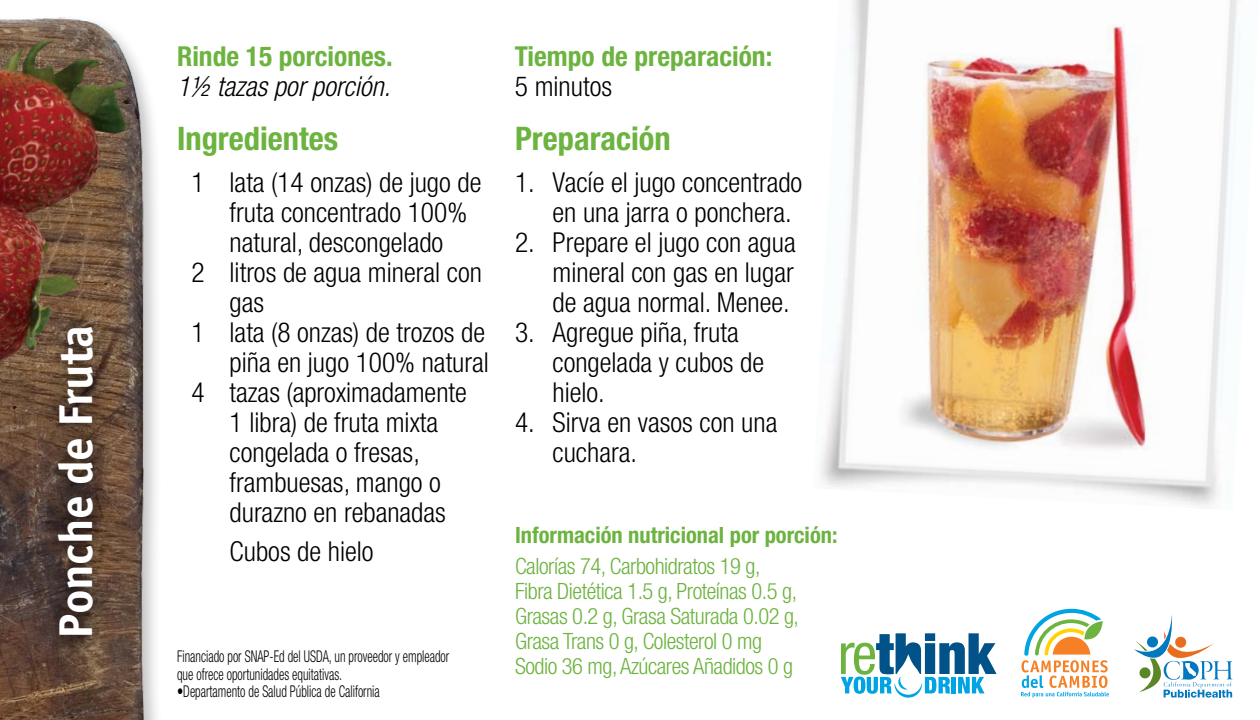
<style>
.page{position:relative;width:1260px;height:720px;background:#fff}
.page>*{position:absolute;margin:0;border:0;box-sizing:border-box;transform-origin:0 0}
.t1{font:47.5px "Officina Sans Bold A";letter-spacing:-.01em;color:#fff}
.t2{font:700 condensed 32.5px "Helvetica Neue LT Std";color:#6cb33f}
.t3{font:300 condensed 27.5px/30px "Helvetica Neue LT Std";color:#000}
.t4{font:700 condensed 27.5px "Helvetica Neue LT Std";color:#6cb33f}
.t5{font:italic 300 condensed 27.5px "Helvetica Neue LT Std";color:#000}
.t6{font:300 condensed 22.5px/25px "Helvetica Neue LT Std";letter-spacing:-.02em;color:#6cb33f}
.t7{font:700 condensed 22.5px "Helvetica Neue LT Std";color:#6cb33f}
.t8{font:300 condensed 16.25px/17.5px "Helvetica Neue LT Std";color:#000;scale:.77 1}
</style>
<div class="page">
<img style="left:0;top:17px;width:156px;height:703px">
<div style="left:39px;top:308px;width:75px;height:349px;background:#000;opacity:.85"></div>
<img style="left:820px;top:0;width:417px;height:506px">
<svg style="left:1134px;top:615px;width:98px;height:83px"></svg>
<svg style="left:841px;top:633px;width:156px;height:65px"></svg>
<svg style="left:1021px;top:609px;width:88px;height:89px"></svg>
<img style="left:0;top:40px;width:128px;height:321px">
<h1 class="t1" style="left:47px;top:639px;width:316px;rotate:-90deg">Ponche de Fruta</h1>
<p class="t4" style="left:177px;top:39px;width:217px">Rinde 15 porciones.</p>
<p class="t5" style="left:177px;top:70px;width:215px">1½ tazas por porción.</p>
<p class="t2" style="left:177px;top:119px;width:163px">Ingredientes</p>
<p class="t3" style="left:191px;top:167px;width:291px">1 lata (14 onzas) de jugo de</p>
<p class="t3" style="left:230px;top:197px;width:239px">fruta concentrado 100%</p>
<p class="t3" style="left:230px;top:227px;width:215px">natural, descongelado</p>
<p class="t3" style="left:191px;top:257px;width:292px">2 litros de agua mineral con</p>
<p class="t3" style="left:230px;top:287px;width:36px">gas</p>
<p class="t3" style="left:191px;top:317px;width:295px">1 lata (8 onzas) de trozos de</p>
<p class="t3" style="left:230px;top:347px;width:261px">piña en jugo 100% natural</p>
<p class="t3" style="left:191px;top:377px;width:277px">4 tazas (aproximadamente</p>
<p class="t3" style="left:230px;top:407px;width:210px">1 libra) de fruta mixta</p>
<p class="t3" style="left:230px;top:437px;width:192px">congelada o fresas,</p>
<p class="t3" style="left:230px;top:467px;width:213px">frambuesas, mango o</p>
<p class="t3" style="left:230px;top:497px;width:218px">durazno en rebanadas</p>
<p class="t3" style="left:230px;top:536px;width:145px">Cubos de hielo</p>
<p class="t8" style="left:177px;top:648px;width:355px">Financiado por SNAP-Ed del USDA, un proveedor y empleador que ofrece oportunidades equitativas.</p>
<p class="t8" style="left:177px;top:683px;width:265px">•Departamento de Salud Pública de California</p>
<p class="t4" style="left:515px;top:39px;width:259px">Tiempo de preparación:</p>
<p class="t3" style="left:515px;top:71px;width:99px">5 minutos</p>
<p class="t2" style="left:515px;top:119px;width:157px">Preparación</p>
<p class="t3" style="left:553px;top:167px;width:251px;text-indent:-37px">1. Vacíe el jugo concentrado en una jarra o ponchera.</p>
<p class="t3" style="left:553px;top:227px;width:245px;text-align:justify;text-indent:-37px">2. Prepare el jugo con agua mineral con gas en lugar de agua normal. Menee.</p>
<p class="t3" style="left:553px;top:317px;width:213px;text-indent:-37px">3. Agregue piña, fruta congelada y cubos de hielo.</p>
<p class="t3" style="left:553px;top:407px;width:226px;text-indent:-37px">4. Sirva en vasos con una cuchara.</p>
<p class="t7" style="left:515px;top:521px;width:324px">Información nutricional por porción:</p>
<p class="t6" style="left:515px;top:554px;width:285px">Calorías 74, Carbohidratos 19 g, Fibra Dietética 1.5 g, Proteínas 0.5 g, Grasas 0.2 g, Grasa Saturada 0.02 g, Grasa Trans 0 g, Colesterol 0 mg Sodio 36 mg, Azúcares Añadidos 0 g</p>
</div>
